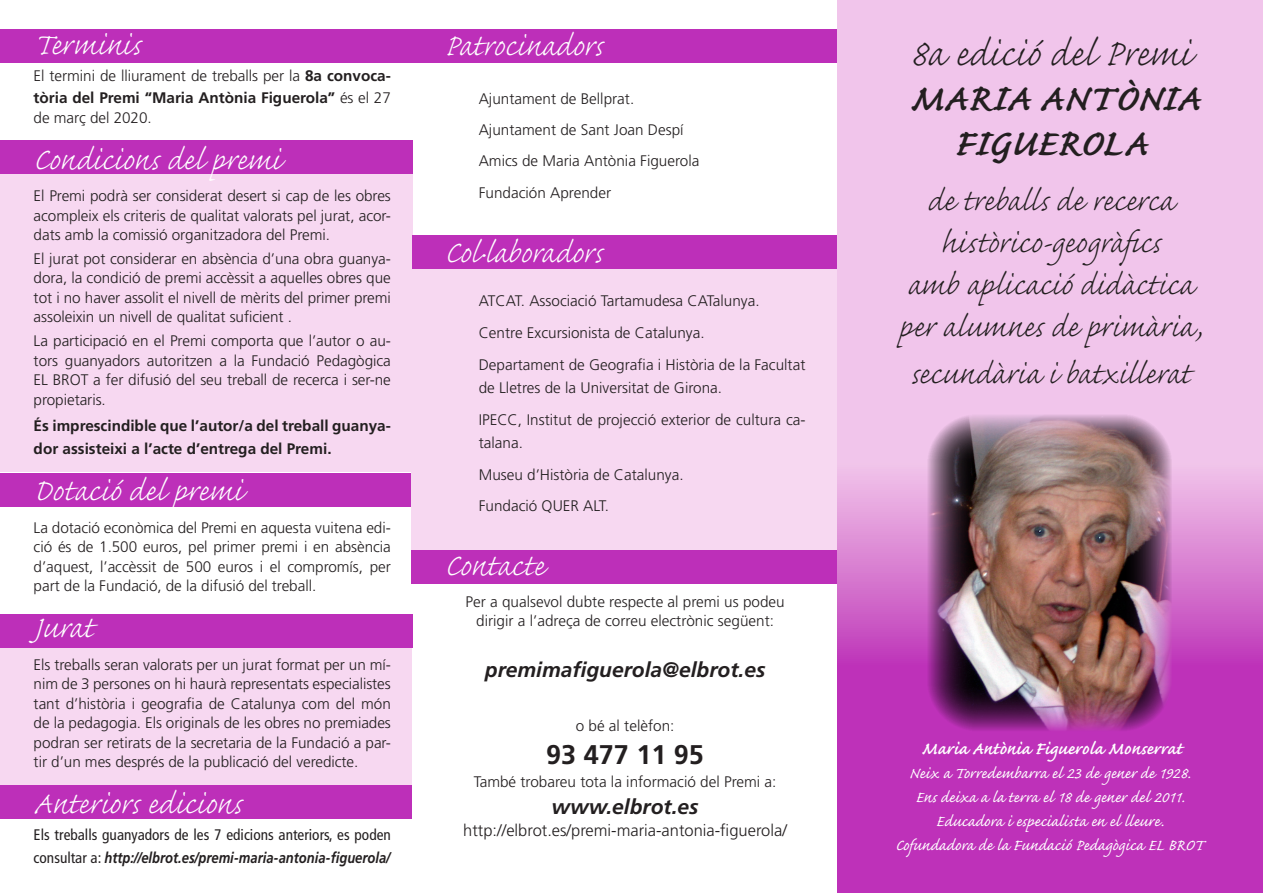
<style>
.page{position:relative;width:1263px;height:893px;background:#fff}
.page>*{position:absolute;margin:0;border:0;box-sizing:border-box;transform-origin:0 0}
.t1{font:48px "Caflisch Script MM 556";color:#231f20}
.t2{font:48px "Caflisch Script MM 280";color:#231f20}
.t3{font:39px "Caflisch Script MM 280";color:#231f20}
.t4{font:39px "Caflisch Script MM 280";color:#fff}
.t5{font:700 27px "Frutiger";color:#231f20}
.t6{font:22.5px "Caflisch Script MM 556";color:#fff}
.t7{font:italic 700 21px "Frutiger";color:#231f20}
.t8{font:19.95px "Caflisch Script MM 406";color:#fff}
.t9{font:300 16.5px "Frutiger";color:#231f20}
.t10{font:300 15.3px/19.5px "Frutiger";color:#231f20;text-align:justify}
.t11{font:700 15.3px/22.5px "Frutiger";color:#231f20}
.t12{font:condensed 15.3px/22.5px "Frutiger";color:#231f20}
.s1{font-weight:300}
.s2{font-weight:700;font-style:italic;font-stretch:normal}
</style>
<div class="page">
<div style="left:0;top:615px;width:411px;height:173px;background:#f7d8f1"></div>
<div style="left:0;top:785px;width:411px;height:34px;background:#bd2fb9"></div>
<div style="left:0;top:169px;width:413px;height:303px;background:#f7d8f1"></div>
<div style="left:0;top:140px;width:413px;height:33px;background:#bd2fb9"></div>
<div style="left:0;top:29px;width:413px;height:34px;background:#bd2fb9"></div>
<div style="left:0;top:614px;width:412px;height:34px;background:#bd2fb9"></div>
<div style="left:0;top:473px;width:413px;height:34px;background:#bd2fb9"></div>
<div style="left:411px;top:261px;width:449px;height:293px;background:#f7d8f1"></div>
<div style="left:412px;top:29px;width:426px;height:34px;background:#bd2fb9"></div>
<div style="left:412px;top:235px;width:426px;height:34px;background:#bd2fb9"></div>
<div style="left:411px;top:550px;width:435px;height:34px;background:#bd2fb9"></div>
<svg style="left:838px;top:0;width:425px;height:893px;background:#e095da"></svg>
<img style="left:928px;top:415px;width:244px;height:316px">
<p class="t4" style="left:34px;top:25px;width:108px">Terminis</p>
<p class="t11" style="left:34px;top:64px;width:359px"><span class="s1">El termini de lliurament de treballs per la</span> 8a convoca&shy;tòria del Premi “Maria Antònia Figuerola” <span class="s1">és el 27</span></p>
<p class="t10" style="left:34px;top:108px;width:120px">de març del 2020.</p>
<p class="t4" style="left:34px;top:140px;width:249px">Condicions del premi</p>
<p class="t10" style="left:34px;top:186px;width:359px">El Premi podrà ser considerat desert si cap de les obres acompleix els criteris de qualitat valorats pel jurat, acor&shy;dats amb la comissió organitzadora del Premi.</p>
<p class="t10" style="left:34px;top:249px;width:359px">El jurat pot considerar en absència d’una obra guanya&shy;dora, la condició de premi accèssit a aquelles obres que tot i no haver assolit el nivell de mèrits del primer premi assoleixin un nivell de qualitat suficient .</p>
<p class="t10" style="left:34px;top:331px;width:359px">La participació en el Premi comporta que l’autor o au&shy;tors guanyadors autoritzen a la Fundació Pedagògica EL BROT a fer difusió del seu treball de recerca i ser-ne propietaris.</p>
<p class="t11" style="left:34px;top:415px;width:359px">És imprescindible que l’autor/a del treball guanya&shy;dor assisteixi a l’acte d’entrega del Premi.</p>
<p class="t4" style="left:34px;top:471px;width:210px">Dotació del premi</p>
<p class="t10" style="left:34px;top:518px;width:359px">La dotació econòmica del Premi en aquesta vuitena edi&shy;ció és de 1.500 euros, pel primer premi i en absència d’aquest, l’accèssit de 500 euros i el compromís, per part de la Fundació, de la difusió del treball.</p>
<p class="t4" style="left:34px;top:608px;width:61px">Jurat</p>
<p class="t10" style="left:34px;top:655px;width:359px">Els treballs seran valorats per un jurat format per un mí&shy;nim de 3 persones on hi haurà representats especialistes tant d’història i geografia de Catalunya com del món de la pedagogia. Els originals de les obres no premiades podran ser retirats de la secretaria de la Fundació a par&shy;tir d’un mes després de la publicació del veredicte.</p>
<p class="t4" style="left:34px;top:784px;width:209px">Anteriors edicions</p>
<p class="t12" style="left:34px;top:824px;width:359px">Els treballs guanyadors de les 7 edicions anteriors, es poden consultar a: <span class="s2">http://elbrot.es/premi-maria-antonia-figuerola/</span></p>
<p class="t4" style="left:445px;top:26px;width:159px">Patrocinadors</p>
<p class="t10" style="left:479px;top:89px;width:157px">Ajuntament de Bellprat.</p>
<p class="t10" style="left:479px;top:120px;width:206px">Ajuntament de Sant Joan Despí</p>
<p class="t10" style="left:479px;top:152px;width:222px">Amics de Maria Antònia Figuerola</p>
<p class="t10" style="left:479px;top:183px;width:134px">Fundación Aprender</p>
<p class="t4" style="left:445px;top:232px;width:159px">Col·laboradors</p>
<p class="t10" style="left:479px;top:291px;width:282px">ATCAT. Associació Tartamudesa CATalunya.</p>
<p class="t10" style="left:479px;top:323px;width:227px">Centre Excursionista de Catalunya.</p>
<p class="t10" style="left:479px;top:353px;width:328px;line-height:23.2px">Departament de Geografia i Història de la Facultat de Lletres de la Universitat de Girona.</p>
<p class="t10" style="left:479px;top:408px;width:328px;line-height:23.2px">IPECC, Institut de projecció exterior de cultura ca&shy;talana.</p>
<p class="t10" style="left:479px;top:465px;width:206px">Museu d’Història de Catalunya.</p>
<p class="t10" style="left:479px;top:497px;width:132px">Fundació QUER ALT.</p>
<p class="t4" style="left:445px;top:545px;width:101px">Contacte</p>
<p class="t10" style="left:465px;top:592px;width:321px;text-align:center">Per a qualsevol dubte respecte al premi us podeu dirigir a l’adreça de correu electrònic següent:</p>
<p class="t7" style="left:485px;top:658px;width:282px">premimafiguerola@elbrot.es</p>
<p class="t10" style="left:576px;top:717px;width:100px">o bé al telèfon:</p>
<p class="t5" style="left:546px;top:739px;width:159px">93 477 11 95</p>
<p class="t10" style="left:474px;top:772px;width:304px">També trobareu tota la informació del Premi a:</p>
<p class="t7" style="left:552px;top:794px;width:149px">www.elbrot.es</p>
<p class="t9" style="left:463px;top:821px;width:325px">http://elbrot.es/premi-maria-antonia-figuerola/</p>
<p class="t2" style="left:910px;top:29px;width:282px">8a edició del Premi</p>
<p class="t1" style="left:910px;top:74px;width:292px">MARIA ANTÒNIA</p>
<p class="t1" style="left:953px;top:119px;width:195px">FIGUEROLA</p>
<p class="t3" style="left:927px;top:181px;width:248px">de treballs de recerca</p>
<p class="t3" style="left:941px;top:223px;width:221px">històrico-geogràfics</p>
<p class="t3" style="left:907px;top:265px;width:287px">amb aplicació didàctica</p>
<p class="t3" style="left:899px;top:307px;width:305px">per alumnes de primària,</p>
<p class="t3" style="left:910px;top:353px;width:282px">secundària i batxillerat</p>
<p class="t6" style="left:921px;top:737px;width:262px">Maria Antònia Figuerola Monserrat</p>
<p class="t8" style="left:909px;top:763px;width:283px">Neix a Torredembarra el 23 de gener de 1928.</p>
<p class="t8" style="left:915px;top:787px;width:270px">Ens deixa a la terra el 18 de gener del 2011.</p>
<p class="t8" style="left:936px;top:811px;width:229px">Educadora i especialista en el lleure.</p>
<p class="t8" style="left:895px;top:835px;width:310px">Cofundadora de la Fundació Pedagògica EL BROT</p>
</div>
